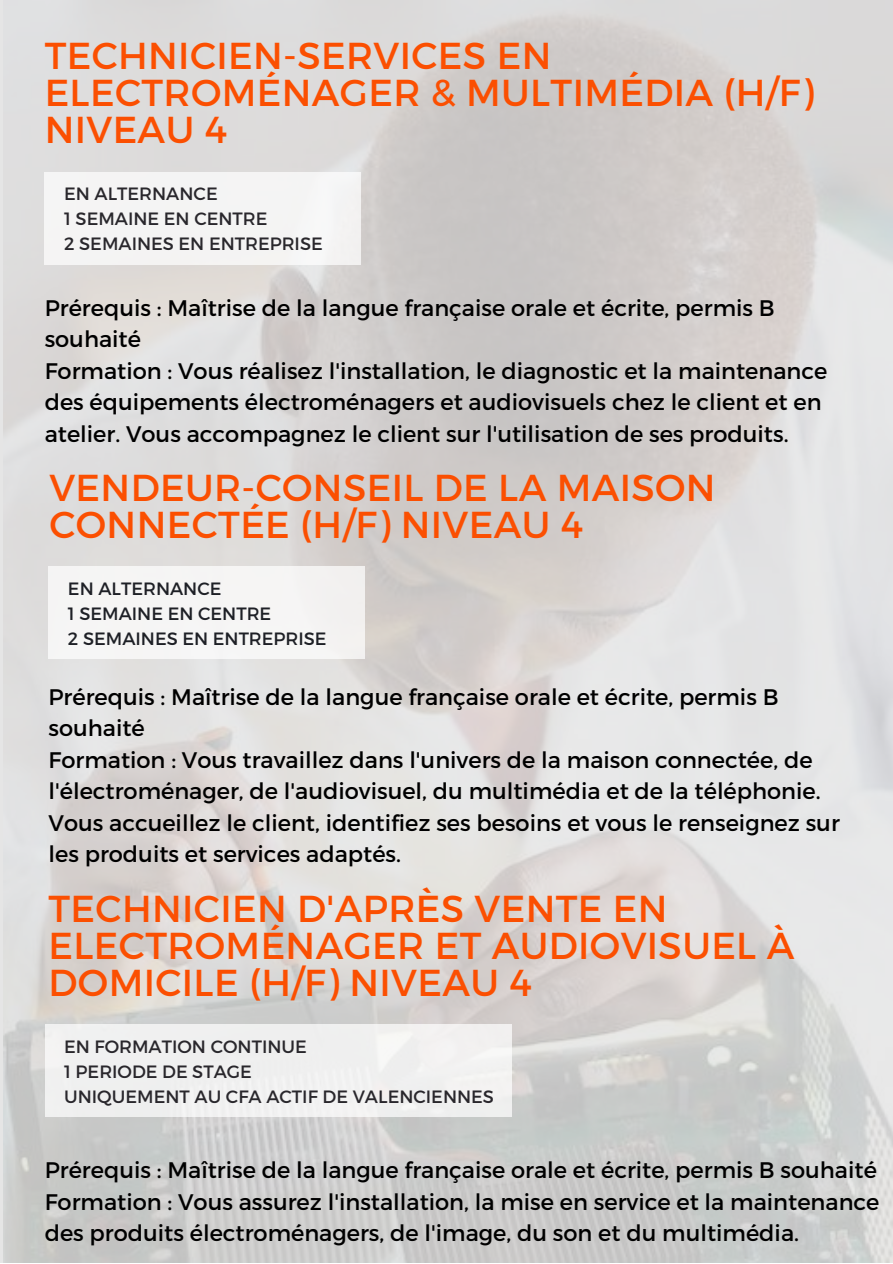
<style>
.page{position:relative;width:893px;height:1264px;background:#fff}
.page>*{position:absolute;margin:0;border:0;box-sizing:border-box;transform-origin:0 0}
.t1{font:37.5px/37px "Montserrat";letter-spacing:.01em;color:#fb4f01}
.t2{font:22.5px/31.5px "Montserrat";color:#000}
.t3{font:17.85px/24.9px "Montserrat";color:#29272c}
.t4{font:17.85px/24.9px "Montserrat";color:#1e2026}
</style>
<div class="page">
<div style="left:45px;top:172px;width:316px;height:92px;background:#f4f4f4"></div>
<div style="left:45px;top:1024px;width:466px;height:92px;background:#f0f0f0"></div>
<div style="left:49px;top:566px;width:315px;height:92px;background:#f6f5f4"></div>
<h1 class="t1" style="left:45px;top:35px;width:770px">TECHNICIEN-SERVICES EN<br>ELECTROMÉNAGER &amp; MULTIMÉDIA (H/F)<br>NIVEAU 4</h1>
<p class="t3" style="left:64px;top:180px;width:260px">EN ALTERNANCE<br>1 SEMAINE EN CENTRE<br>2 SEMAINES EN ENTREPRISE</p>
<p class="t2" style="left:45px;top:291px;width:784px">Prérequis : Maîtrise de la langue française orale et écrite, permis B souhaité<br>Formation : Vous réalisez l'installation, le diagnostic et la maintenance des équipements électroménagers et audiovisuels chez le client et en atelier. Vous accompagnez le client sur l'utilisation de ses produits.</p>
<h1 class="t1" style="left:49px;top:467px;width:667px">VENDEUR-CONSEIL DE LA MAISON<br>CONNECTÉE (H/F) NIVEAU 4</h1>
<p class="t4" style="left:68px;top:575px;width:260px">EN ALTERNANCE<br>1 SEMAINE EN CENTRE<br>2 SEMAINES EN ENTREPRISE</p>
<p class="t2" style="left:48px;top:680px;width:792px">Prérequis : Maîtrise de la langue française orale et écrite, permis B souhaité<br>Formation : Vous travaillez dans l'univers de la maison connectée, de l'électroménager, de l'audiovisuel, du multimédia et de la téléphonie.<br>Vous accueillez le client, identifiez ses besoins et vous le renseignez sur les produits et services adaptés.</p>
<h1 class="t1" style="left:48px;top:888px;width:747px">TECHNICIEN D'APRÈS VENTE EN<br>ELECTROMÉNAGER ET AUDIOVISUEL À<br>DOMICILE (H/F) NIVEAU 4</h1>
<p class="t3" style="left:64px;top:1032px;width:431px">EN FORMATION CONTINUE<br>1 PERIODE DE STAGE<br>UNIQUEMENT AU CFA ACTIF DE VALENCIENNES</p>
<p class="t2" style="left:45px;top:1153px;width:836px;text-align:justify">Prérequis : Maîtrise de la langue française orale et écrite, permis B souhaité Formation : Vous assurez l'installation, la mise en service et la maintenance des produits électroménagers, de l'image, du son et du multimédia.</p>
</div>
